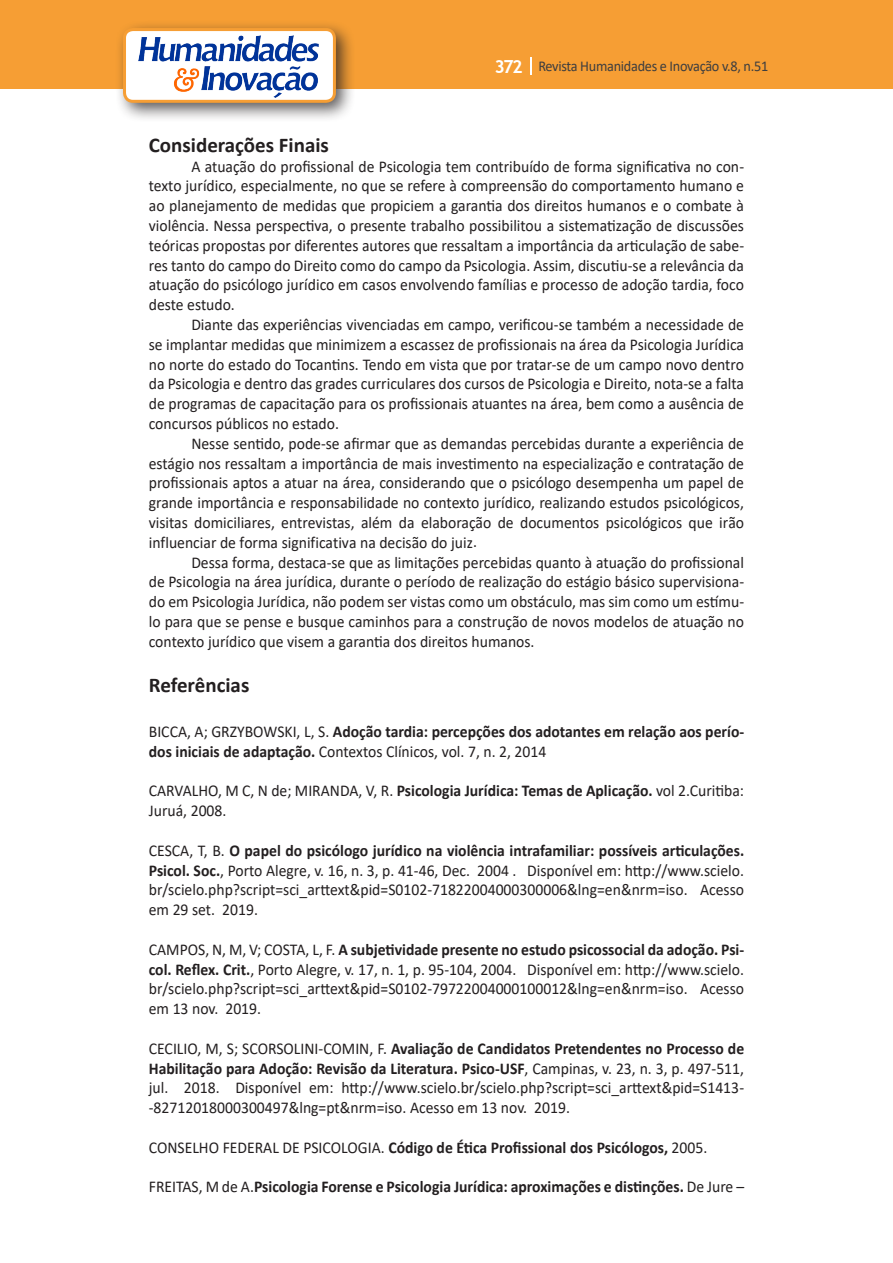
<style>
.page{position:relative;width:893px;height:1263px;background:#fff}
.page>*{position:absolute;margin:0;border:0;box-sizing:border-box;transform-origin:0 0}
.Titulo_2{font:700 21px "Calibri";color:#231f20}
.Texto{font:16.5px/19.8px "Calibri";color:#231f20;text-align:justify;scale:.95 1}
.Texto-2{font:700 16.5px/19.8px "Calibri";color:#231f20;scale:.95 1}
.t1{font:15px "Calibri";letter-spacing:-.02em;color:#3e3e3f;scale:.95 1}
.s1{font-family:"Trebuchet MS";font-weight:700;font-size:18px;color:#fff}
.s2{font-weight:400}
.s3{font-weight:700}
</style>
<div class="page">
<div style="left:0;top:0;width:893px;height:88px;background:#f69e34"></div>
<svg style="left:530px;top:57px;width:2px;height:18px"></svg>
<div style="left:115px;top:20px;width:241px;height:103px;background:#231f20;opacity:.75"></div>
<div style="left:125px;top:30px;width:209px;height:71px;background:#fff;border-radius:9px"></div>
<img style="left:138px;top:35px;width:181px;height:62px">
<div style="left:123px;top:28px;width:213px;height:75px;border:3px solid #f69e34;border-radius:9px"></div>
<p class="t1" style="left:495px;top:56px;width:290px"><span class="s1">372</span> Revista Humanidades e Inovação v.8, n.51</p>
<p class="Titulo_2" style="left:149px;top:130px;width:182px">Considerações Finais</p>
<p class="Texto" style="left:149px;top:156px;width:628px;text-indent:43px">A atuação do profissional de Psicologia tem contribuído de forma significativa no con&shy;texto jurídico, especialmente, no que se refere à compreensão do comportamento humano e ao planejamento de medidas que propiciem a garantia dos direitos humanos e o combate à violência. Nessa perspectiva, o presente trabalho possibilitou a sistematização de discussões teóricas propostas por diferentes autores que ressaltam a importância da articulação de sabe&shy;res tanto do campo do Direito como do campo da Psicologia. Assim, discutiu-se a relevância da atuação do psicólogo jurídico em casos envolvendo famílias e processo de adoção tardia, foco deste estudo.</p>
<p class="Texto" style="left:149px;top:314px;width:628px;text-indent:43px">Diante das experiências vivenciadas em campo, verificou-se também a necessidade de se implantar medidas que minimizem a escassez de profissionais na área da Psicologia Jurídica no norte do estado do Tocantins. Tendo em vista que por tratar-se de um campo novo dentro da Psicologia e dentro das grades curriculares dos cursos de Psicologia e Direito, nota-se a falta de programas de capacitação para os profissionais atuantes na área, bem como a ausência de concursos públicos no estado.</p>
<p class="Texto" style="left:149px;top:433px;width:628px;text-indent:43px">Nesse sentido, pode-se afirmar que as demandas percebidas durante a experiência de estágio nos ressaltam a importância de mais investimento na especialização e contratação de profissionais aptos a atuar na área, considerando que o psicólogo desempenha um papel de grande importância e responsabilidade no contexto jurídico, realizando estudos psicológicos, visitas domiciliares, entrevistas, além da elaboração de documentos psicológicos que irão influenciar de forma significativa na decisão do juiz.</p>
<p class="Texto" style="left:149px;top:552px;width:628px;text-indent:43px">Dessa forma, destaca-se que as limitações percebidas quanto à atuação do profissional de Psicologia na área jurídica, durante o período de realização do estágio básico supervisiona&shy;do em Psicologia Jurídica, não podem ser vistas como um obstáculo, mas sim como um estímu&shy;lo para que se pense e busque caminhos para a construção de novos modelos de atuação no contexto jurídico que visem a garantia dos direitos humanos.</p>
<p class="Titulo_2" style="left:149px;top:670px;width:102px">Referências</p>
<p class="Texto-2" style="left:149px;top:721px;width:628px"><span class="s2">BICCA, A; GRZYBOWSKI, L, S.</span> Adoção tardia: percepções dos adotantes em relação aos perío&shy;dos iniciais de adaptação. <span class="s2">Contextos Clínicos, vol. 7, n. 2, 2014</span></p>
<p class="Texto" style="left:149px;top:780px;width:628px">CARVALHO, M C, N de; MIRANDA, V, R. <span class="s3">Psicologia Jurídica: Temas de Aplicação.</span> vol 2.Curitiba:<br>Juruá, 2008.</p>
<p class="Texto" style="left:149px;top:840px;width:628px">CESCA, T, B. <span class="s3">O papel do psicólogo jurídico na violência intrafamiliar: possíveis articulações.<br>Psicol. Soc.</span>, Porto Alegre, v. 16, n. 3, p. 41-46, Dec. 2004 . Disponível em: http://www.scielo. br/scielo.php?script=sci_arttext&amp;pid=S0102-71822004000300006&amp;lng=en&amp;nrm=iso. Acesso em 29 set. 2019.</p>
<p class="Texto" style="left:149px;top:939px;width:628px">CAMPOS, N, M, V; COSTA, L, F. <span class="s3">A subjetividade presente no estudo psicossocial da adoção. Psi&shy;col. Reflex. Crit.</span>, Porto Alegre, v. 17, n. 1, p. 95-104, 2004. Disponível em: http://www.scielo. br/scielo.php?script=sci_arttext&amp;pid=S0102-79722004000100012&amp;lng=en&amp;nrm=iso. Acesso em 13 nov. 2019.</p>
<p class="Texto" style="left:149px;top:1038px;width:628px">CECILIO, M, S; SCORSOLINI-COMIN, F. <span class="s3">Avaliação de Candidatos Pretendentes no Processo de Habilitação para Adoção: Revisão da Literatura. Psico-USF</span>, Campinas, v. 23, n. 3, p. 497-511, jul. 2018. Disponível em: http://www.scielo.br/scielo.php?script=sci_arttext&amp;pid=S1413- -82712018000300497&amp;lng=pt&amp;nrm=iso. Acesso em 13 nov. 2019.</p>
<p class="Texto-2" style="left:149px;top:1137px;width:589px"><span class="s2">CONSELHO FEDERAL DE PSICOLOGIA.</span> Código de Ética Profissional dos Psicólogos, <span class="s2">2005.</span></p>
<p class="Texto-2" style="left:149px;top:1177px;width:628px"><span class="s2">FREITAS, M de A.</span>Psicologia Forense e Psicologia Jurídica: aproximações e distinções. <span class="s2">De Jure –</span></p>
</div>
